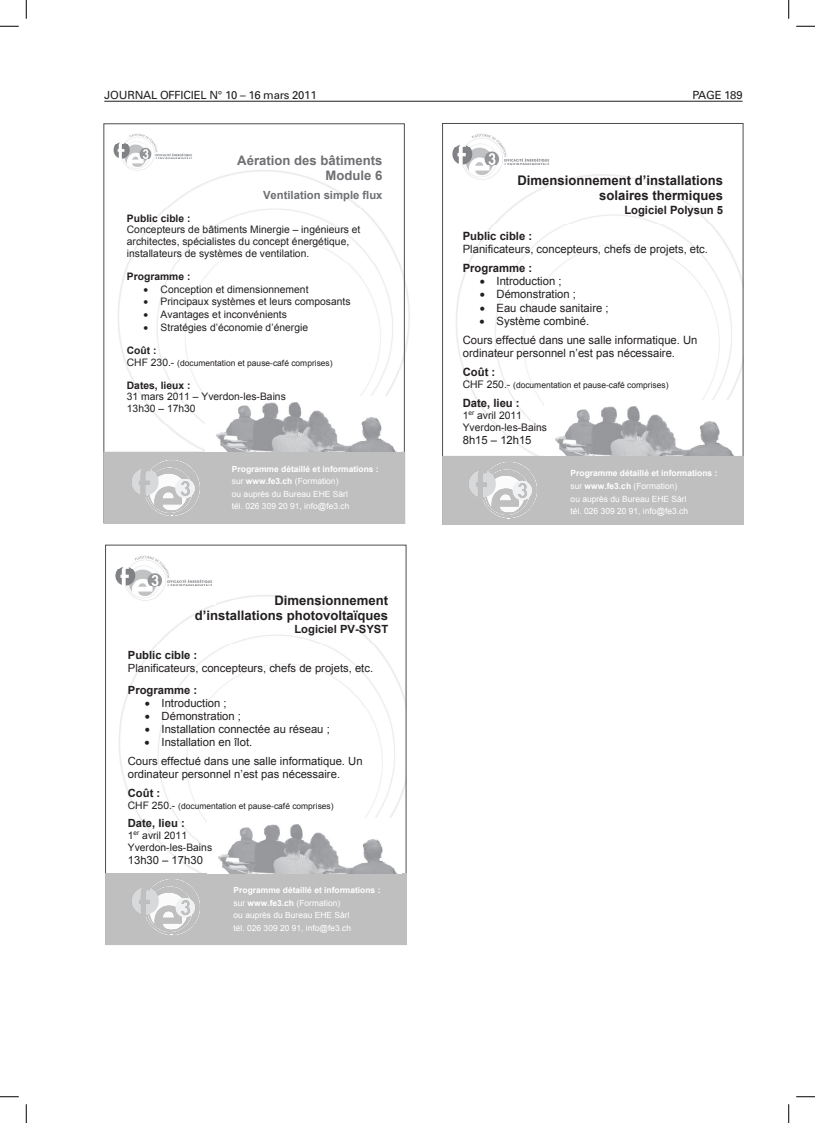
<style>
.page{position:relative;width:815px;height:1123px;background:#fff}
.page>*{position:absolute;margin:0;border:0;box-sizing:border-box;transform-origin:0 0}
.t1{font:700 13.25px/15.2px "Arial";color:#231f20;text-align:right}
.t2{font:700 13.12px/15.1px "Arial";color:#231f20;text-align:right}
.t3{font:700 13.12px/15.1px "Arial";color:#6f7073;text-align:right}
.t4{font:11.38px/19px "Arial";color:#231f20}
.t5{font:700 11.38px "Arial";color:#231f20}
.t6{font:11.25px/18.8px "Arial";color:#231f20}
.t7{font:700 11.25px "Arial";color:#231f20}
.t8{font:11.25px "Univers";letter-spacing:-.02em;color:#231f20}
.t9{font:700 11.25px "Arial";color:#6f7073}
.t10{font:10.38px/12px "Arial";color:#231f20}
.t11{font:10.25px/11.9px "Arial";color:#231f20}
.t12{font:700 10.25px "Arial";color:#231f20}
.t13{font:10.25px/11.8px "Arial";color:#231f20}
.t14{font:8.5px/12.8px "Arial";color:#fff}
.t15{font:8.5px/12.5px "Arial";color:#fff}
.t16{font:8.5px "Arial";color:#231f20}
.t17{font:8.5px "Arial";color:#231f20}
.t18{font:6.62px "Arial";color:#231f20}
.s1{font-size:10.25px}
.s2{font-weight:700}
.s3{font-size:10.38px}
</style>
<div class="page">
<hr style="left:104px;top:101px;width:638px;height:1px;background:#231f20">
<img style="left:103px;top:154px;width:307px;height:324px">
<div style="left:104px;top:452px;width:300px;height:71px;background:#bfbfbf"></div>
<img style="left:206px;top:397px;width:194px;height:55px">
<img style="left:110px;top:133px;width:84px;height:41px">
<img style="left:132px;top:460px;width:68px;height:56px">
<svg style="left:442px;top:123px;width:301px;height:333px"></svg>
<img style="left:544px;top:400px;width:194px;height:56px">
<img style="left:448px;top:130px;width:104px;height:54px">
<div style="left:442px;top:456px;width:301px;height:69px;background:#bfbfbf"></div>
<div style="left:105px;top:873px;width:301px;height:71px;background:#bfbfbf"></div>
<div style="left:105px;top:873px;width:301px;height:72px;border:1px solid #bfbfbf"></div>
<img style="left:217px;top:824px;width:180px;height:49px">
<img style="left:115px;top:555px;width:98px;height:46px">
<img style="left:132px;top:879px;width:68px;height:56px">
<svg style="left:0;top:25px;width:19px;height:2px"></svg>
<svg style="left:796px;top:25px;width:18px;height:2px"></svg>
<svg style="left:0;top:1096px;width:19px;height:1px"></svg>
<svg style="left:796px;top:1096px;width:18px;height:1px"></svg>
<svg style="left:25px;top:0;width:2px;height:19px"></svg>
<svg style="left:25px;top:1104px;width:2px;height:19px"></svg>
<svg style="left:788px;top:0;width:1px;height:19px"></svg>
<svg style="left:788px;top:1104px;width:1px;height:19px"></svg>
<p class="t8" style="left:104px;top:88px;width:214px">JOURNAL OFFICIEL N° 10 – 16 mars 2011</p>
<p class="t8" style="left:692px;top:88px;width:52px">PAGE 189</p>
<p class="t3" style="left:237px;top:153px;width:147px">Aération des bâtiments<br>Module 6</p>
<p class="t9" style="left:263px;top:187px;width:121px">Ventilation simple flux</p>
<p class="t12" style="left:127px;top:211px;width:65px">Public cible :</p>
<p class="t11" style="left:127px;top:224px;width:235px">Concepteurs de bâtiments Minergie – ingénieurs et architectes, spécialistes du concept énergétique, installateurs de systèmes de ventilation.</p>
<p class="t12" style="left:127px;top:270px;width:65px">Programme :</p>
<p class="t11" style="left:144px;top:283px;width:166px">• Conception et dimensionnement</p>
<p class="t11" style="left:144px;top:296px;width:208px">• Principaux systèmes et leurs composants</p>
<p class="t11" style="left:144px;top:308px;width:145px">• Avantages et inconvénients</p>
<p class="t11" style="left:144px;top:321px;width:166px">• Stratégies d’économie d’énergie</p>
<p class="t12" style="left:127px;top:343px;width:31px">Coût :</p>
<p class="t17" style="left:127px;top:357px;width:207px"><span class="s1">CHF 230.-</span> (documentation et pause-café comprises)</p>
<p class="t12" style="left:127px;top:378px;width:65px">Dates, lieux :</p>
<p class="t11" style="left:127px;top:391px;width:160px">31 mars 2011 – Yverdon-les-Bains<br>13h30 – 17h30</p>
<p class="t15" style="left:232px;top:462px;width:148px"><span class="s2">Programme détaillé et informations : </span>sur <span class="s2">www.fe3.ch</span> (Formation)<br>ou auprès du Bureau EHE Sàrl<br>tél. 026 309 20 91, info@fe3.ch</p>
<p class="t2" style="left:195px;top:593px;width:195px">Dimensionnement d’installations photovoltaïques</p>
<p class="t7" style="left:294px;top:622px;width:95px">Logiciel PV-SYST</p>
<p class="t7" style="left:128px;top:648px;width:71px">Public cible :</p>
<p class="t6" style="left:128px;top:659px;width:247px">Planificateurs, concepteurs, chefs de projets, etc.</p>
<p class="t7" style="left:128px;top:682px;width:71px">Programme :</p>
<p class="t6" style="left:145px;top:693px;width:83px">• Introduction ;</p>
<p class="t6" style="left:145px;top:706px;width:98px">• Démonstration ;</p>
<p class="t6" style="left:145px;top:720px;width:186px">• Installation connectée au réseau ;</p>
<p class="t6" style="left:128px;top:733px;width:236px;text-indent:17px">• Installation en îlot.<br>Cours effectué dans une salle informatique. Un</p>
<p class="t6" style="left:128px;top:765px;width:214px">ordinateur personnel n’est pas nécessaire.</p>
<p class="t7" style="left:128px;top:785px;width:34px">Coût :</p>
<p class="t16" style="left:128px;top:800px;width:207px"><span class="s1">CHF 250.-</span> (documentation et pause-café comprises)</p>
<p class="t7" style="left:128px;top:815px;width:58px">Date, lieu :</p>
<p class="t13" style="left:128px;top:830px;width:7px">1</p>
<p class="t18" style="left:133px;top:828px;width:7px">er</p>
<p class="t13" style="left:128px;top:830px;width:86px;text-indent:14px">avril 2011<br>Yverdon-les-Bains</p>
<p class="t6" style="left:128px;top:850px;width:77px">13h30 – 17h30</p>
<p class="t14" style="left:233px;top:884px;width:148px"><span class="s2">Programme détaillé et informations : </span>sur <span class="s2">www.fe3.ch</span> (Formation)<br>ou auprès du Bureau EHE Sàrl<br>tél. 026 309 20 91, info@fe3.ch</p>
<p class="t1" style="left:517px;top:173px;width:207px">Dimensionnement d’installations solaires thermiques</p>
<p class="t5" style="left:624px;top:202px;width:100px">Logiciel Polysun 5</p>
<p class="t5" style="left:462px;top:228px;width:71px">Public cible :</p>
<p class="t4" style="left:462px;top:240px;width:247px">Planificateurs, concepteurs, chefs de projets, etc.</p>
<p class="t5" style="left:462px;top:260px;width:71px">Programme :</p>
<p class="t4" style="left:479px;top:272px;width:83px">• Introduction ;</p>
<p class="t4" style="left:479px;top:285px;width:98px">• Démonstration ;</p>
<p class="t4" style="left:479px;top:298px;width:130px">• Eau chaude sanitaire ;</p>
<p class="t4" style="left:462px;top:312px;width:236px;text-indent:17px">• Système combiné.<br>Cours effectué dans une salle informatique. Un</p>
<p class="t4" style="left:462px;top:344px;width:214px">ordinateur personnel n’est pas nécessaire.</p>
<p class="t5" style="left:462px;top:365px;width:34px">Coût :</p>
<p class="t16" style="left:462px;top:380px;width:207px"><span class="s3">CHF 250.-</span> (documentation et pause-café comprises)</p>
<p class="t5" style="left:462px;top:395px;width:58px">Date, lieu :</p>
<p class="t10" style="left:462px;top:410px;width:7px">1</p>
<p class="t18" style="left:468px;top:408px;width:7px">er</p>
<p class="t10" style="left:462px;top:410px;width:86px;text-indent:14px">avril 2011<br>Yverdon-les-Bains</p>
<p class="t4" style="left:462px;top:431px;width:70px">8h15 – 12h15</p>
<p class="t14" style="left:570px;top:467px;width:148px"><span class="s2">Programme détaillé et informations : </span>sur <span class="s2">www.fe3.ch</span> (Formation)<br>ou auprès du Bureau EHE Sàrl<br>tél. 026 309 20 91, info@fe3.ch</p>
</div>
